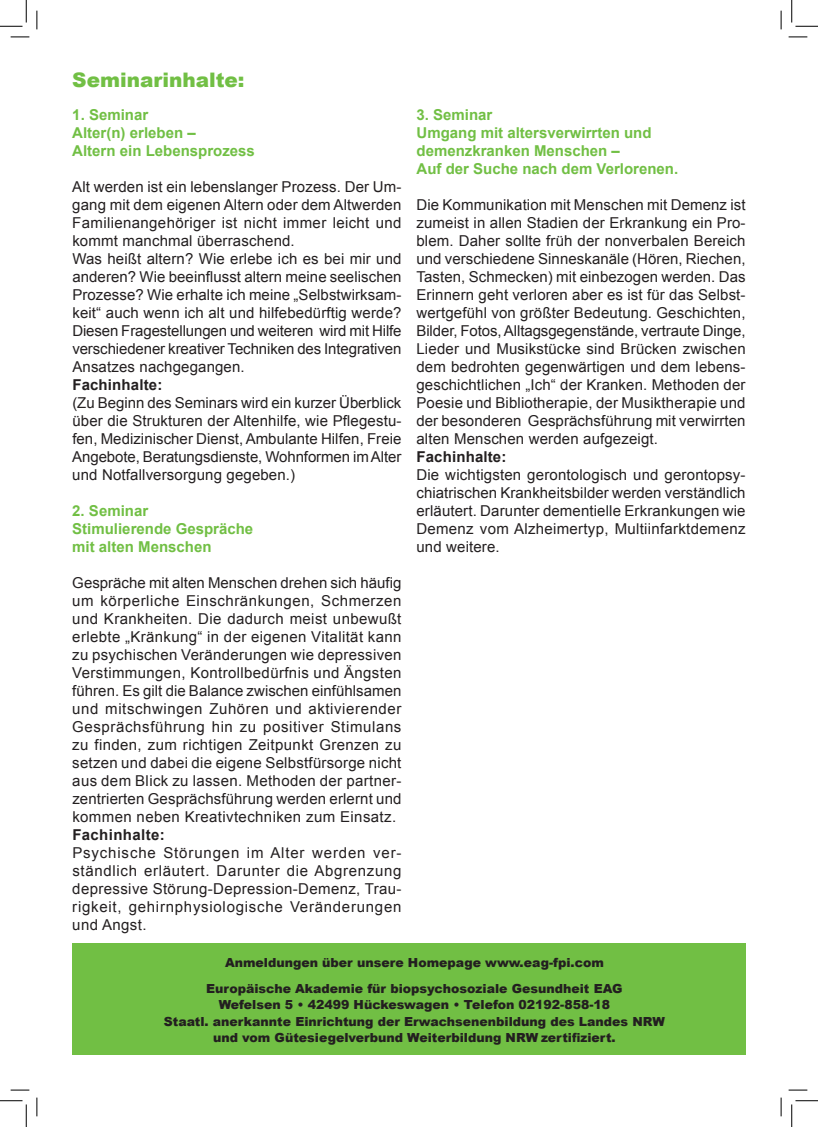
<style>
.page{position:relative;width:818px;height:1127px;background:#fff}
.page>*{position:absolute;margin:0;border:0;box-sizing:border-box;transform-origin:0 0}
.t1{font:900 20px "Arial";color:#71bf44}
.t2{font:15px/18px "Arial";letter-spacing:.01em;color:#231f20;text-align:justify}
.t3{font:700 15px/18px "Arial";color:#71bf44}
.t4{font:700 15px "Arial";letter-spacing:.01em;color:#231f20}
.t5{font:900 12.5px/16.2px "Arial";color:#231f20;text-align:center}
</style>
<div class="page">
<div style="left:72px;top:943px;width:674px;height:111px;background:#71bf44"></div>
<svg style="left:11px;top:36px;width:18px;height:2px"></svg>
<svg style="left:788px;top:36px;width:19px;height:2px"></svg>
<svg style="left:11px;top:1089px;width:18px;height:1px"></svg>
<svg style="left:788px;top:1089px;width:19px;height:1px"></svg>
<svg style="left:36px;top:11px;width:2px;height:18px"></svg>
<svg style="left:36px;top:1097px;width:2px;height:18px"></svg>
<svg style="left:780px;top:11px;width:2px;height:18px"></svg>
<svg style="left:780px;top:1097px;width:2px;height:18px"></svg>
<svg style="left:0;top:0;width:27px;height:27px"></svg>
<svg style="left:0;top:1100px;width:27px;height:26px"></svg>
<svg style="left:791px;top:0;width:27px;height:27px"></svg>
<svg style="left:791px;top:1100px;width:27px;height:26px"></svg>
<h1 class="t1" style="left:72px;top:65px;width:174px">Seminarinhalte:</h1>
<p class="t3" style="left:72px;top:106px;width:184px">1. Seminar<br>Alter(n) erleben –<br>Altern ein Lebensprozess</p>
<p class="t2" style="left:72px;top:178px;width:331px;text-align:left">Alt werden ist ein lebenslanger Prozess. Der Um&shy;gang mit dem eigenen Altern oder dem Altwerden Familienangehöriger ist nicht immer leicht und kommt manchmal überraschend.<br>Was heißt altern? Wie erlebe ich es bei mir und anderen? Wie beeinflusst altern meine seelischen Prozesse? Wie erhalte ich meine „Selbstwirksam&shy;keit“ auch wenn ich alt und hilfebedürftig werde?<br>Diesen Fragestellungen und weiteren wird mit Hilfe verschiedener kreativer Techniken des Integrativen Ansatzes nachgegangen.</p>
<p class="t4" style="left:72px;top:374px;width:92px">Fachinhalte:</p>
<p class="t2" style="left:72px;top:394px;width:331px">(Zu Beginn des Seminars wird ein kurzer Überblick über die Strukturen der Altenhilfe, wie Pflegestu&shy;fen, Medizinischer Dienst, Ambulante Hilfen, Freie Angebote, Beratungsdienste, Wohnformen im Alter und Notfallversorgung gegeben.)</p>
<p class="t3" style="left:72px;top:502px;width:182px">2. Seminar<br>Stimulierende Gespräche mit alten Menschen</p>
<p class="t2" style="left:72px;top:574px;width:331px">Gespräche mit alten Menschen drehen sich häufig um körperliche Einschränkungen, Schmerzen und Krankheiten. Die dadurch meist unbewußt erlebte „Kränkung“ in der eigenen Vitalität kann zu psychischen Veränderungen wie depressiven Verstimmungen, Kontrollbedürfnis und Ängsten führen. Es gilt die Balance zwischen einfühlsamen und mitschwingen Zuhören und aktivierender Gesprächsführung hin zu positiver Stimulans zu finden, zum richtigen Zeitpunkt Grenzen zu setzen und dabei die eigene Selbstfürsorge nicht aus dem Blick zu lassen. Methoden der partner&shy;zentrierten Gesprächsführung werden erlernt und kommen neben Kreativtechniken zum Einsatz.</p>
<p class="t4" style="left:72px;top:824px;width:94px">Fachinhalte:</p>
<p class="t2" style="left:72px;top:844px;width:331px">Psychische Störungen im Alter werden ver&shy;ständlich erläutert. Darunter die Abgrenzung depressive Störung-Depression-Demenz, Trau&shy;rigkeit, gehirnphysiologische Veränderungen und Angst.</p>
<p class="t3" style="left:416px;top:106px;width:263px">3. Seminar<br>Umgang mit altersverwirrten und demenzkranken Menschen –<br>Auf der Suche nach dem Verlorenen.</p>
<p class="t2" style="left:416px;top:196px;width:331px">Die Kommunikation mit Menschen mit Demenz ist zumeist in allen Stadien der Erkrankung ein Pro&shy;blem. Daher sollte früh der nonverbalen Bereich und verschiedene Sinneskanäle (Hören, Riechen, Tasten, Schmecken) mit einbezogen werden. Das Erinnern geht verloren aber es ist für das Selbst&shy;wertgefühl von größter Bedeutung. Geschichten, Bilder, Fotos,Alltagsgegenstände, vertraute Dinge, Lieder und Musikstücke sind Brücken zwischen dem bedrohten gegenwärtigen und dem lebens&shy;geschichtlichen „Ich“ der Kranken. Methoden der Poesie und Bibliotherapie, der Musiktherapie und der besonderen Gesprächsführung mit verwirrten alten Menschen werden aufgezeigt.</p>
<p class="t4" style="left:416px;top:447px;width:92px">Fachinhalte:</p>
<p class="t2" style="left:416px;top:466px;width:331px">Die wichtigsten gerontologisch und gerontopsy&shy;chiatrischen Krankheitsbilder werden verständlich erläutert. Darunter dementielle Erkrankungen wie Demenz vom Alzheimertyp, Multiinfarktdemenz und weitere.</p>
<p class="t5" style="left:206px;top:948px;width:418px;line-height:26.2px">Anmeldungen über unsere Homepage www.eag-fpi.com<br>Europäische Akademie für biopsychosoziale Gesundheit EAG</p>
<p class="t5" style="left:164px;top:996px;width:503px">Wefelsen 5 • 42499 Hückeswagen • Telefon 02192-858-18<br>Staatl. anerkannte Einrichtung der Erwachsenenbildung des Landes NRW und vom Gütesiegelverbund Weiterbildung NRW zertifiziert.</p>
</div>
